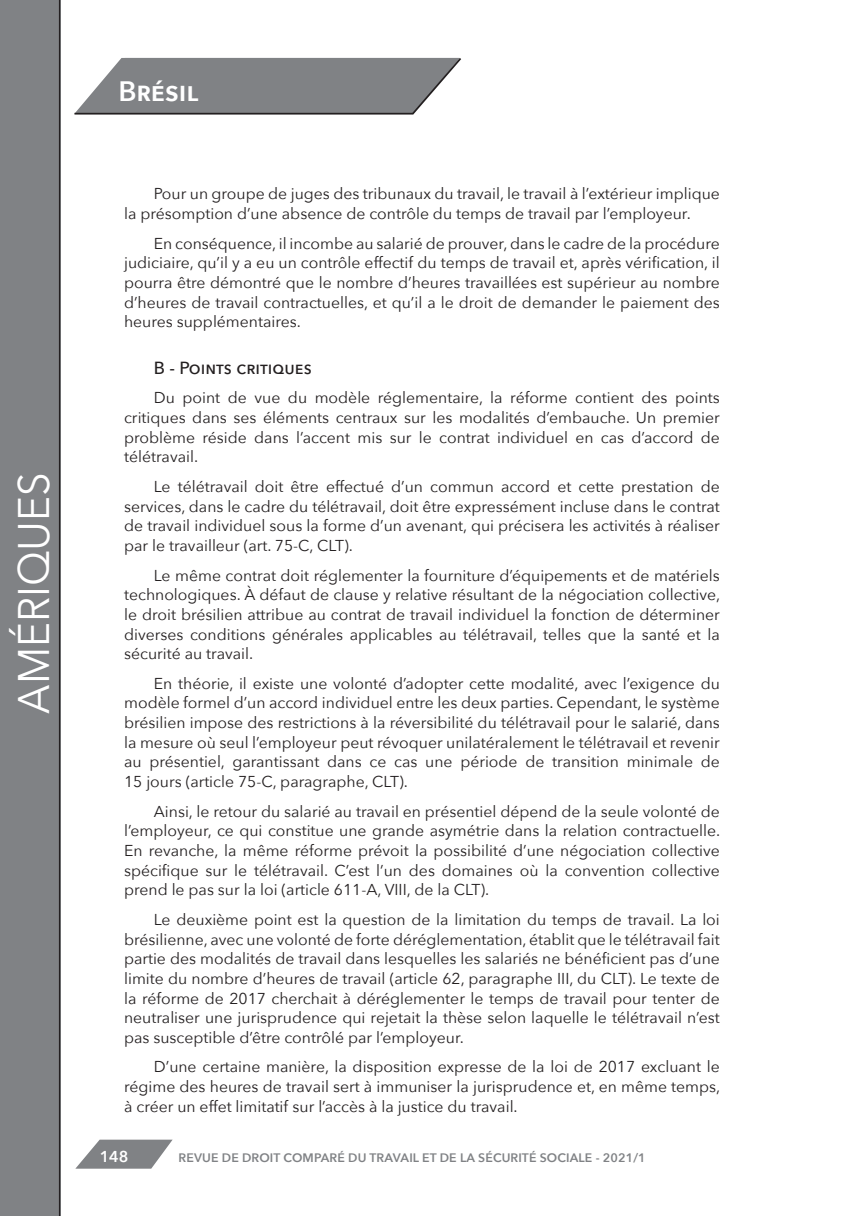
<style>
.page{position:relative;width:844px;height:1216px;background:#fff}
.page>*{position:absolute;margin:0;border:0;box-sizing:border-box;transform-origin:0 0}
.t1{font:44.1px "Avenir Next";color:#fff;scale:.95 1}
.t2{font:600 28px "Avenir Next";color:#fff}
.Titre_A{font:500 17.5px "Avenir Next";color:#231f20}
.Corps_Texte_actua{font:15.75px/19.6px "Avenir Next";color:#231f20;text-align:justify}
.t3{font:600 15.75px "Avenir Next";color:#fff}
.t4{font:600 12.25px "Avenir Next";letter-spacing:.01em;color:#808285}
</style>
<div class="page">
<div style="left:0;top:0;width:61px;height:1215px;background:#808285"></div>
<hr style="left:59px;top:0;width:1px;height:1215px;background:#231f20">
<svg style="left:74px;top:57px;width:387px;height:58px;background:#8e9092"></svg>
<svg style="left:76px;top:1139px;width:96px;height:29px"></svg>
<h1 class="t1" style="left:-4px;top:713px;width:256px;rotate:-90deg">AMÉRIQUES</h1>
<h2 class="t2" style="left:118px;top:67px;width:82px">Brésil</h2>
<p class="Corps_Texte_actua" style="left:124px;top:183px;width:597px;text-indent:30px">Pour un groupe de juges des tribunaux du travail, le travail à l’extérieur implique la présomption d’une absence de contrôle du temps de travail par l’employeur.</p>
<p class="Corps_Texte_actua" style="left:124px;top:233px;width:597px;text-indent:30px">En conséquence, il incombe au salarié de prouver, dans le cadre de la procédure judiciaire, qu’il y a eu un contrôle effectif du temps de travail et, après vérification, il pourra être démontré que le nombre d’heures travaillées est supérieur au nombre d’heures de travail contractuelles, et qu’il a le droit de demander le paiement des heures supplémentaires.</p>
<p class="Titre_A" style="left:154px;top:353px;width:159px">B - Points critiques</p>
<p class="Corps_Texte_actua" style="left:124px;top:387px;width:597px;text-indent:30px">Du point de vue du modèle réglementaire, la réforme contient des points critiques dans ses éléments centraux sur les modalités d’embauche. Un premier problème réside dans l’accent mis sur le contrat individuel en cas d’accord de télétravail.</p>
<p class="Corps_Texte_actua" style="left:124px;top:476px;width:597px;text-indent:30px">Le télétravail doit être effectué d’un commun accord et cette prestation de services, dans le cadre du télétravail, doit être expressément incluse dans le contrat de travail individuel sous la forme d’un avenant, qui précisera les activités à réaliser par le travailleur (art. 75-C, CLT).</p>
<p class="Corps_Texte_actua" style="left:124px;top:564px;width:597px;text-indent:30px">Le même contrat doit réglementer la fourniture d’équipements et de matériels technologiques. À défaut de clause y relative résultant de la négociation collective, le droit brésilien attribue au contrat de travail individuel la fonction de déterminer diverses conditions générales applicables au télétravail, telles que la santé et la sécurité au travail.</p>
<p class="Corps_Texte_actua" style="left:124px;top:672px;width:597px;text-indent:30px">En théorie, il existe une volonté d’adopter cette modalité, avec l’exigence du modèle formel d’un accord individuel entre les deux parties. Cependant, le système brésilien impose des restrictions à la réversibilité du télétravail pour le salarié, dans la mesure où seul l’employeur peut révoquer unilatéralement le télétravail et revenir au présentiel, garantissant dans ce cas une période de transition minimale de 15 jours (article 75-C, paragraphe, CLT).</p>
<p class="Corps_Texte_actua" style="left:124px;top:800px;width:597px;text-indent:30px">Ainsi, le retour du salarié au travail en présentiel dépend de la seule volonté de l’employeur, ce qui constitue une grande asymétrie dans la relation contractuelle.<br>En revanche, la même réforme prévoit la possibilité d’une négociation collective spécifique sur le télétravail. C’est l’un des domaines où la convention collective prend le pas sur la loi (article 611-A, VIII, de la CLT).</p>
<p class="Corps_Texte_actua" style="left:124px;top:908px;width:597px;text-indent:30px">Le deuxième point est la question de la limitation du temps de travail. La loi brésilienne, avec une volonté de forte déréglementation, établit que le télétravail fait partie des modalités de travail dans lesquelles les salariés ne bénéficient pas d’une limite du nombre d’heures de travail (article 62, paragraphe III, du CLT). Le texte de la réforme de 2017 cherchait à déréglementer le temps de travail pour tenter de neutraliser une jurisprudence qui rejetait la thèse selon laquelle le télétravail n’est pas susceptible d’être contrôlé par l’employeur.</p>
<p class="Corps_Texte_actua" style="left:124px;top:1056px;width:597px;text-indent:30px">D’une certaine manière, la disposition expresse de la loi de 2017 excluant le régime des heures de travail sert à immuniser la jurisprudence et, en même temps, à créer un effet limitatif sur l’accès à la justice du travail.</p>
<p class="t3" style="left:100px;top:1142px;width:30px">148</p>
<p class="t4" style="left:178px;top:1146px;width:468px">REVUE DE DROIT COMPARÉ DU TRAVAIL ET DE LA SÉCURITÉ SOCIALE - 2021/1</p>
</div>
